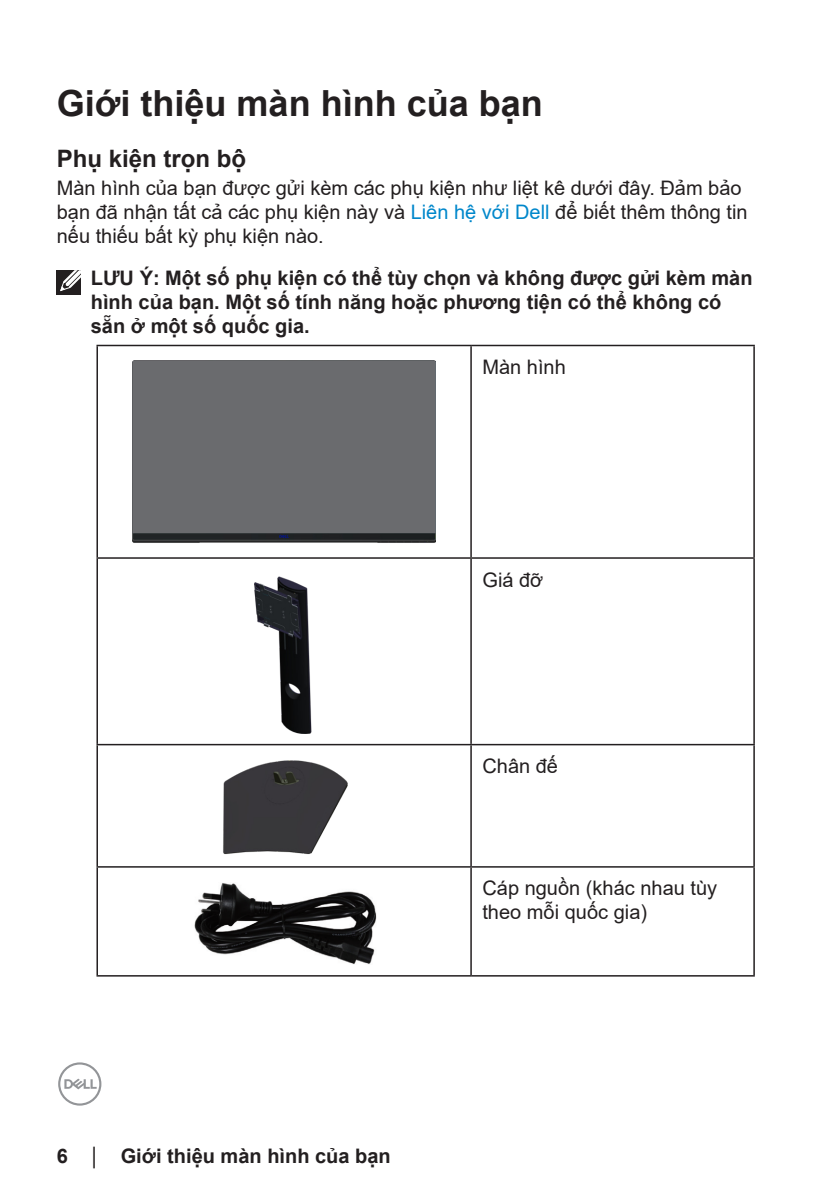
<style>
.page{position:relative;width:840px;height:1191px;background:#fff}
.page>*{position:absolute;margin:0;border:0;box-sizing:border-box;transform-origin:0 0}
.Head1{font:700 36px "Arial";color:#231f20}
.Head2{font:700 24px "Arial";color:#231f20}
.text{font:20px/24px "Arial";color:#231f20}
.Note{font:700 20px/24px "Arial";color:#231f20}
.s1{color:#0087cb}
.s2{font-family:"Times New Roman";font-weight:400;font-size:18px}
</style>
<div class="page">
<svg style="left:58px;top:1062px;width:43px;height:43px"></svg>
<hr style="left:96px;top:345px;width:375px;height:1px;background:#231f20">
<hr style="left:96px;top:346px;width:2px;height:211px;background:#231f20">
<hr style="left:471px;top:345px;width:283px;height:1px;background:#231f20">
<hr style="left:470px;top:346px;width:1px;height:211px;background:#231f20">
<hr style="left:753px;top:346px;width:1px;height:211px;background:#231f20">
<hr style="left:96px;top:557px;width:375px;height:2px;background:#231f20">
<hr style="left:96px;top:559px;width:2px;height:185px;background:#231f20">
<hr style="left:471px;top:557px;width:283px;height:2px;background:#231f20">
<hr style="left:470px;top:559px;width:1px;height:185px;background:#231f20">
<hr style="left:753px;top:559px;width:1px;height:185px;background:#231f20">
<hr style="left:96px;top:744px;width:375px;height:1px;background:#231f20">
<hr style="left:96px;top:745px;width:2px;height:121px;background:#231f20">
<hr style="left:471px;top:744px;width:283px;height:1px;background:#231f20">
<hr style="left:470px;top:745px;width:1px;height:121px;background:#231f20">
<hr style="left:753px;top:745px;width:1px;height:121px;background:#231f20">
<hr style="left:96px;top:866px;width:375px;height:1px;background:#231f20">
<hr style="left:96px;top:867px;width:2px;height:108px;background:#231f20">
<hr style="left:471px;top:866px;width:283px;height:1px;background:#231f20">
<hr style="left:470px;top:867px;width:1px;height:108px;background:#231f20">
<hr style="left:753px;top:867px;width:1px;height:108px;background:#231f20">
<hr style="left:96px;top:975px;width:375px;height:1px;background:#231f20">
<hr style="left:471px;top:975px;width:283px;height:1px;background:#231f20">
<img style="left:132px;top:361px;width:303px;height:182px">
<div style="left:133px;top:362px;width:301px;height:171px;background:#6a6b6e"></div>
<img style="left:255px;top:576px;width:57px;height:157px">
<img style="left:223px;top:760px;width:125px;height:95px">
<img style="left:194px;top:883px;width:182px;height:81px">
<div style="left:57px;top:270px;width:24px;height:25px;background:#231f20"></div>
<svg style="left:60px;top:270px;width:21px;height:22px"></svg>
<p class="Head1" style="left:57px;top:78px;width:487px">Giới thiệu màn hì nh của bạn</p>
<p class="Head2" style="left:57px;top:141px;width:191px">Phụ kiện trọn bộ</p>
<p class="text" style="left:57px;top:176px;width:692px">Màn hình của bạn được gửi kèm các phụ kiện như liệt kê dưới đây. Đảm bảo bạn đã nhận tất cả các phụ kiện này và <span class="s1">Liên hệ với Dell</span> để biết thêm thông tin nếu thiếu bất kỳ phụ kiện nào.</p>
<p class="Note" style="left:91px;top:266px;width:663px">LƯU Ý: Một số phụ kiện có thể tùy chọn và không được gửi kèm màn hì nh của bạn. Một số tính năng hoặc phương tiện có thể không có sẵn ở một số quốc gia.</p>
<p class="text" style="left:482px;top:355px;width:85px">Màn hì nh</p>
<p class="text" style="left:482px;top:567px;width:62px">Giá đỡ</p>
<p class="text" style="left:482px;top:754px;width:77px">Chân đế</p>
<p class="Note" style="left:57px;top:1143px;width:335px">6 <span class="s2">│</span> Giới thiệu màn hì nh của bạn</p>
<p class="text" style="left:482px;top:876px;width:236px">Cáp nguồn (khác nhau tùy theo mỗi quốc gia)</p>
</div>
